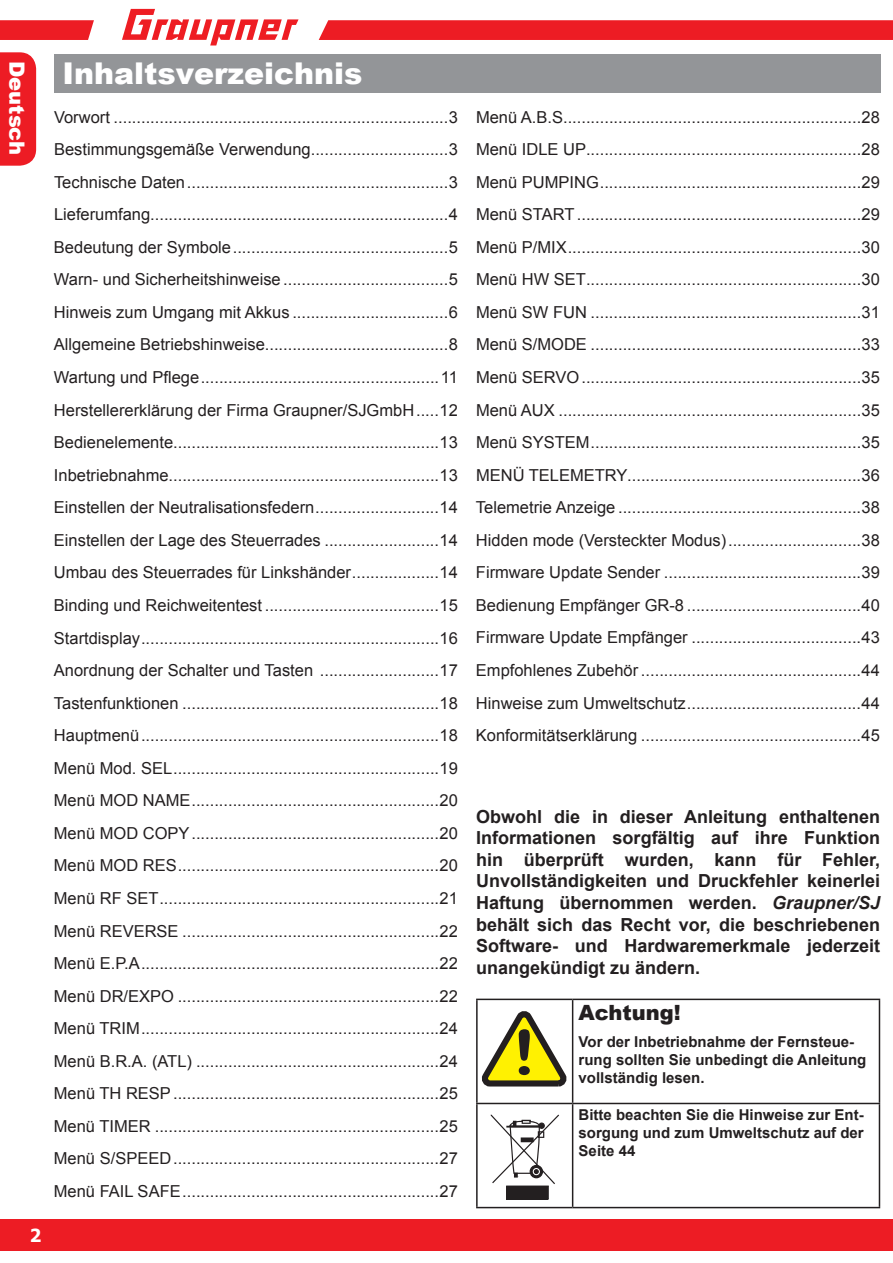
<style>
.page{position:relative;width:893px;height:1263px;background:#fff}
.page>*{position:absolute;margin:0;border:0;box-sizing:border-box;transform-origin:0 0}
.t1{font:62.1px "Arial Rounded MT Bold";color:#231f20;scale:1.22 1}
.t2{font:900 30px "Arial";color:#fff}
.t3{font:900 21px "Arial";color:#231f20}
.t4{font:900 21px "Arial";color:#fff}
.t5{font:700 18px/21.6px "Arial";color:#231f20;text-align:justify}
.t6{font:700 18px "Tahoma";color:#fff}
.t7{font:16.5px/32.5px "Arial";color:#231f20;text-align:justify}
.t8{font:700 15px/18px "Arial";color:#231f20}
.s1{font-style:italic}
</style>
<div class="page">
<div style="left:0;top:52px;width:36px;height:114px;background:#ed1c24"></div>
<svg style="left:122px;top:9px;width:177px;height:36px"></svg>
<svg style="left:0;top:20px;width:94px;height:20px;background:#ed262d"></svg>
<div style="left:319px;top:20px;width:574px;height:20px;background:#ed1c24"></div>
<div style="left:0;top:1219px;width:893px;height:31px;background:#ed1c24"></div>
<div style="left:54px;top:54px;width:826px;height:38px;background:#939598"></div>
<hr style="left:476px;top:999px;width:97px;height:1px;background:#231f20">
<hr style="left:476px;top:1000px;width:2px;height:103px;background:#231f20">
<hr style="left:573px;top:999px;width:307px;height:1px;background:#231f20">
<hr style="left:572px;top:1000px;width:1px;height:103px;background:#231f20">
<hr style="left:879px;top:1000px;width:1px;height:103px;background:#231f20">
<hr style="left:476px;top:1103px;width:97px;height:1px;background:#231f20">
<hr style="left:476px;top:1104px;width:2px;height:103px;background:#231f20">
<hr style="left:573px;top:1103px;width:307px;height:1px;background:#231f20">
<hr style="left:572px;top:1104px;width:1px;height:103px;background:#231f20">
<hr style="left:879px;top:1104px;width:1px;height:103px;background:#231f20">
<hr style="left:476px;top:1207px;width:97px;height:1px;background:#231f20">
<hr style="left:573px;top:1207px;width:307px;height:1px;background:#231f20">
<svg style="left:482px;top:1011px;width:83px;height:76px"></svg>
<svg style="left:491px;top:1115px;width:68px;height:69px"></svg>
<div style="left:507px;top:1186px;width:41px;height:13px;background:#231f20"></div>
<p class="t4" style="left:32px;top:61px;width:96px;rotate:90deg">Deutsch</p>
<p class="t6" style="left:30px;top:1222px;width:13px">2</p>
<h2 class="t2" style="left:63px;top:51px;width:302px">Inhaltsverzeichnis</h2>
<p class="t7" style="left:54px;top:101px;width:406px">Vorwort .........................................................................3<br>Bestimmungsgemäße Verwendung..............................3<br>Technische Daten.........................................................3<br>Lieferumfang.................................................................4<br>Bedeutung der Symbole...............................................5<br>Warn- und Sicherheitshinweise ....................................5<br>Hinweis zum Umgang mit Akkus ..................................6<br>Allgemeine Betriebshinweise........................................8<br>Wartung und Pflege....................................................11<br>Herstellererklärung der Firma Graupner/SJGmbH.....12<br>Bedienelemente..........................................................13<br>Inbetriebnahme...........................................................13<br>Einstellen der Neutralisationsfedern...........................14<br>Einstellen der Lage des Steuerrades .........................14<br>Umbau des Steuerrades für Linkshänder...................14<br>Binding und Reichweitentest ......................................15<br>Startdisplay.................................................................16<br>Anordnung der Schalter und Tasten ..........................17<br>Tastenfunktionen ........................................................18<br>Hauptmenü.................................................................18<br>Menü Mod. SEL..........................................................19<br>Menü MOD NAME......................................................20<br>Menü MOD COPY......................................................20<br>Menü MOD RES.........................................................20<br>Menü RF SET.............................................................21<br>Menü REVERSE ........................................................22<br>Menü E.P.A.................................................................22<br>Menü DR/EXPO .........................................................22<br>Menü TRIM.................................................................24<br>Menü B.R.A. (ATL) .....................................................24<br>Menü TH RESP..........................................................25<br>Menü TIMER ..............................................................25<br>Menü S/SPEED..........................................................27<br>Menü FAIL SAFE........................................................27</p>
<p class="t7" style="left:476px;top:101px;width:406px">Menü A.B.S.................................................................28<br>Menü IDLE UP............................................................28<br>Menü PUMPING.........................................................29<br>Menü START..............................................................29<br>Menü P/MIX................................................................30<br>Menü HW SET............................................................30<br>Menü SW FUN ...........................................................31<br>Menü S/MODE ...........................................................33<br>Menü SERVO.............................................................35<br>Menü AUX ..................................................................35<br>Menü SYSTEM...........................................................35<br>MENÜ TELEMETRY...................................................36<br>Telemetrie Anzeige .....................................................38<br>Hidden mode (Versteckter Modus).............................38<br>Firmware Update Sender ...........................................39<br>Bedienung Empfänger GR-8 ......................................40<br>Firmware Update Empfänger .....................................43<br>Empfohlenes Zubehör ................................................44<br>Hinweise zum Umweltschutz......................................44<br>Konformitätserklärung ................................................45</p>
<p class="t5" style="left:476px;top:806px;width:406px">Obwohl die in dieser Anleitung enthaltenen Informationen sorgfältig auf ihre Funktion hin überprüft wurden, kann für Fehler, Unvollständigkeiten und Druckfehler keinerlei Haftung übernommen werden. <span class="s1">Graupner/SJ </span>behält sich das Recht vor, die beschriebenen Software- und Hardwaremerkmale jederzeit unangekündigt zu ändern.</p>
<p class="t3" style="left:579px;top:998px;width:104px">Achtung!</p>
<p class="t8" style="left:579px;top:1033px;width:289px">Vor der Inbetriebnahme der Fernsteue&shy;rung sollten Sie unbedingt die Anleitung vollständig lesen.</p>
<p class="t8" style="left:579px;top:1107px;width:287px;text-align:justify">Bitte beachten Sie die Hinweise zur Ent&shy;sorgung und zum Umweltschutz auf der Seite 44</p>
<h1 class="t1" style="left:512px;top:1012px;width:22px">!</h1>
</div>
